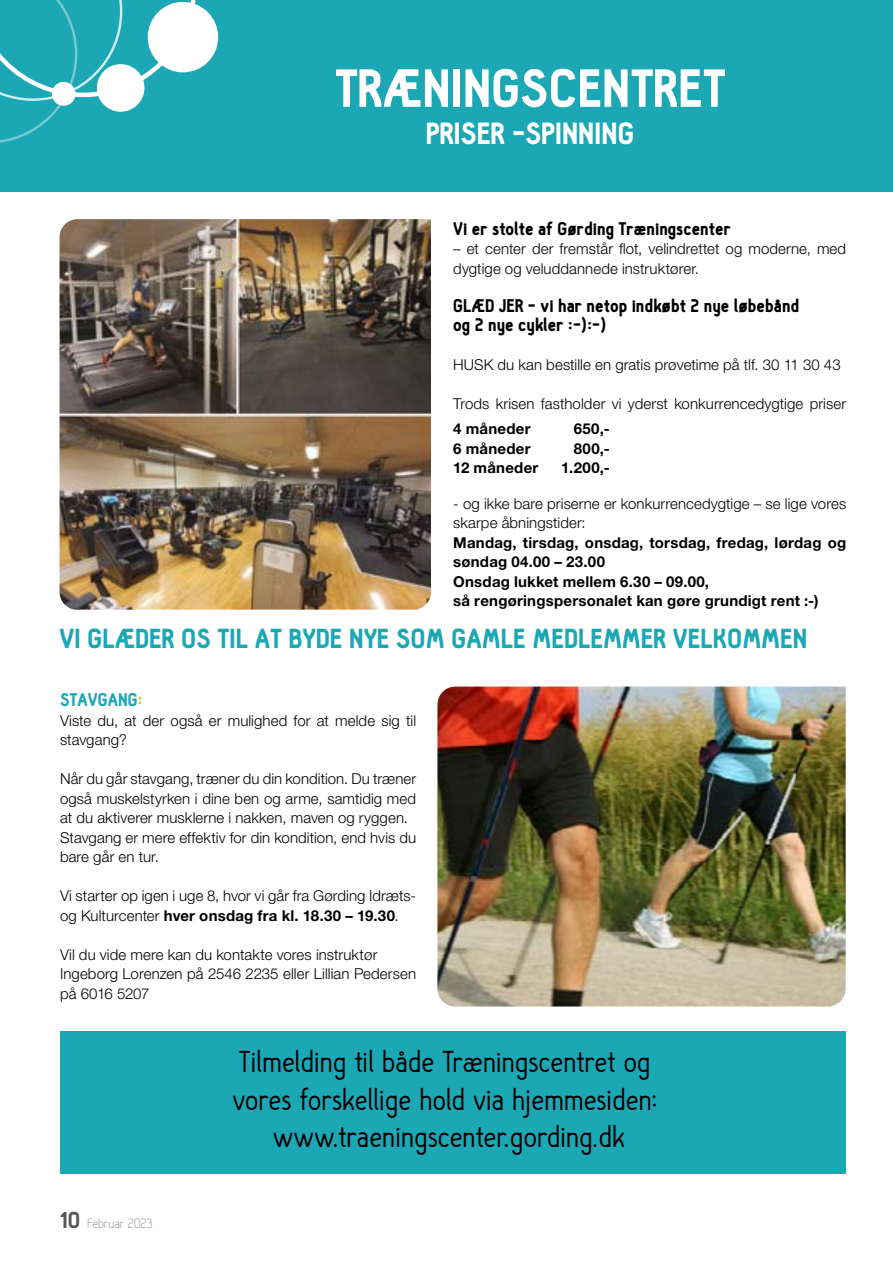
<style>
.page{position:relative;width:893px;height:1263px;background:#fff}
.page>*{position:absolute;margin:0;border:0;box-sizing:border-box;transform-origin:0 0}
.t1{font:900 52.5px "Hallosans";color:#fff}
.t2{font:31.5px/37.5px "Hallo Sans";letter-spacing:-.005em;color:#000;text-align:center}
.t3{font:900 30px "Hallosans";color:#fff}
.t4{font:900 27px "Hallosans";color:#1ca7b4}
.t5{font:900 18px/19.5px "Hallosans";color:#000}
.t6{font:900 18px "Hallosans";color:#1ca7b4}
.t7{font:300 15px/19.5px "Helvetica Neue";letter-spacing:.005em;color:#000}
.t8{font:700 15px/19.5px "Helvetica Neue";letter-spacing:.015em;color:#000}
.t9{font:300 15px "Hallosans";color:#9d9d9c}
.s1{color:#bccf21}
.s2{font-weight:700}
.s3{font-weight:900;font-size:22.5px;color:#575756}
</style>
<div class="page">
<div style="left:0;top:0;width:893px;height:191px;background:#1ca7b4"></div>
<div style="left:148px;top:2px;width:70px;height:70px;background:#fff;border-radius:50%"></div>
<svg style="left:0;top:0;width:197px;height:143px"></svg>
<div style="left:97px;top:64px;width:47px;height:48px;background:#fff;border-radius:50%"></div>
<div style="left:52px;top:82px;width:24px;height:24px;background:#fff;border-radius:50%"></div>
<img style="left:60px;top:219px;width:371px;height:391px">
<img style="left:437px;top:686px;width:409px;height:320px">
<div style="left:60px;top:1032px;width:786px;height:142px;background:#1ca7b4"></div>
<h1 class="t1" style="left:335px;top:60px;width:392px">TRÆNINGSCENTRET</h1>
<h3 class="t3" style="left:426px;top:117px;width:210px">PRISER -SPINNING</h3>
<p class="t5" style="left:453px;top:220px;width:279px">Vi er stolte af Gørding Træningscenter</p>
<p class="t7" style="left:453px;top:238px;width:394px">– et center der fremstår flot, velindrettet og moderne, med dygtige og veluddannede instruktører.</p>
<p class="t5" style="left:453px;top:297px;width:348px">GLÆD JER - vi har netop indkøbt 2 nye løbebånd og 2 nye cykler :-):-)</p>
<p class="t7" style="left:453px;top:354px;width:389px">HUSK du kan bestille en gratis prøvetime på tlf. 30 11 30 43</p>
<p class="t7" style="left:453px;top:393px;width:394px">Trods krisen fastholder vi yderst konkurrencedygtige priser</p>
<p class="t8" style="left:453px;top:419px;width:79px">4 måneder</p>
<p class="t8" style="left:574px;top:419px;width:38px">650,-</p>
<p class="t8" style="left:453px;top:439px;width:79px">6 måneder</p>
<p class="t8" style="left:574px;top:439px;width:38px">800,-</p>
<p class="t8" style="left:453px;top:458px;width:87px">12 måneder</p>
<p class="t8" style="left:561px;top:458px;width:50px">1.200,-</p>
<p class="t7" style="left:453px;top:493px;width:394px">- og ikke bare priserne er konkurrencedygtige – se lige vores skarpe åbningstider:</p>
<p class="t8" style="left:453px;top:533px;width:394px">Mandag, tirsdag, onsdag, torsdag, fredag, lørdag og søndag 04.00 – 23.00<br>Onsdag lukket mellem 6.30 – 09.00,<br>så rengøringspersonalet kan gøre grundigt rent :-)</p>
<h3 class="t4" style="left:60px;top:623px;width:749px">VI GLÆDER OS TIL AT BYDE NYE SOM GAMLE MEDLEMMER VELKOMMEN</h3>
<p class="t6" style="left:60px;top:690px;width:84px">STAVGANG<span class="s1">:</span></p>
<p class="t7" style="left:60px;top:710px;width:358px">Viste du, at der også er mulighed for at melde sig til stavgang?</p>
<p class="t7" style="left:60px;top:768px;width:358px">Når du går stavgang, træner du din kondition. Du træner også muskelstyrken i dine ben og arme, samtidig med at du aktiverer musklerne i nakken, maven og ryggen.<br>Stavgang er mere effektiv for din kondition, end hvis du bare går en tur.</p>
<p class="t7" style="left:60px;top:885px;width:358px">Vi starter op igen i uge 8, hvor vi går fra Gørding Idræts&shy;og Kulturcenter <span class="s2">hver onsdag fra kl. 18.30 – 19.30</span>.</p>
<p class="t7" style="left:60px;top:944px;width:358px">Vil du vide mere kan du kontakte vores instruktør<br>Ingeborg Lorenzen på 2546 2235 eller Lillian Pedersen på 6016 5207</p>
<p class="t9" style="left:60px;top:1216px;width:95px"><span class="s3">10</span> Februar 2023</p>
<h2 class="t2" style="left:232px;top:1044px;width:427px">Tilmelding til både Træningscentret og vores forskellige hold via hjemmesiden: www.traeningscenter.gording.dk</h2>
</div>
